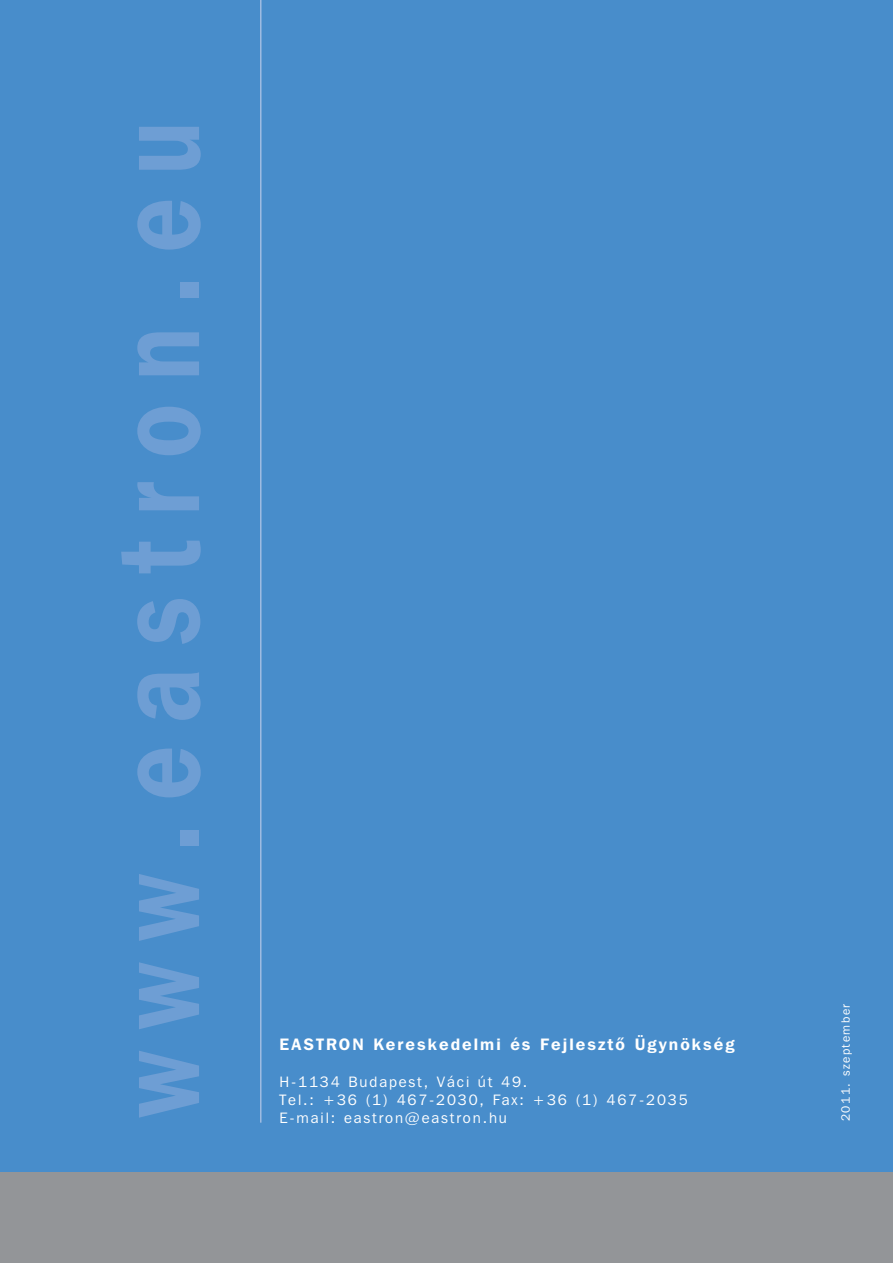
<style>
.page{position:relative;width:893px;height:1263px;background:#fff}
.page>*{position:absolute;margin:0;border:0;box-sizing:border-box;transform-origin:0 0}
.t1{font:117px "Franklin Gothic Demi HU Demi";color:#6e9ed4;scale:.8 1}
.t2{font:16.5px "Franklin Gothic Demi HU Demi";letter-spacing:.125em;color:#fff}
.t3{font:15px/18px "Franklin Gothic Bk HU Book";letter-spacing:.125em;color:#fff}
.t4{font:12px "Franklin Gothic Bk HU Book";letter-spacing:.125em;color:#fff}
</style>
<div class="page">
<div style="left:0;top:0;width:893px;height:1173px;background:#488dcb"></div>
<div style="left:0;top:1173px;width:893px;height:90px;background:#939598"></div>
<hr style="left:260px;top:0;width:1px;height:1123px;background:#a0bce2">
<h1 class="t1" style="left:84px;top:1117px;width:1246px;rotate:-90deg">www.eastron.eu</h1>
<p class="t2" style="left:280px;top:1033px;width:456px">EasTron Kereskedelmi és Fejlesztõ Ügynökség</p>
<p class="t3" style="left:280px;top:1073px;width:410px">H-1134 Budapest, Váci út 49.<br>Tel.: +36 (1) 467-2030, Fax: +36 (1) 467-2035</p>
<p class="t3" style="left:280px;top:1109px;width:229px">E-mail: eastron@eastron.hu</p>
<p class="t4" style="left:838px;top:1121px;width:119px;rotate:-90deg">2011. szeptember</p>
</div>
